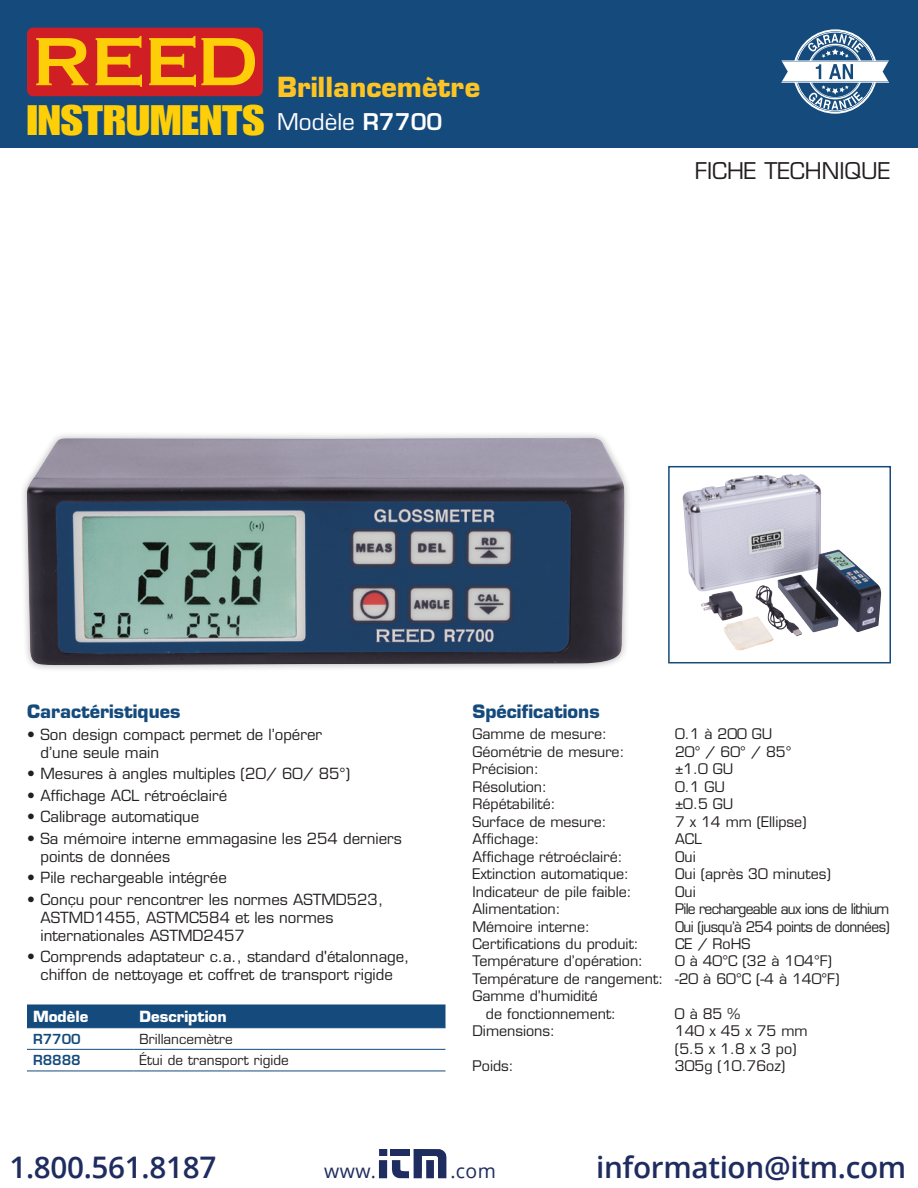
<style>
.page{position:relative;width:918px;height:1188px;background:#fff}
.page>*{position:absolute;margin:0;border:0;box-sizing:border-box;transform-origin:0 0}
.t1{font:41.7px "Impact LT Std";color:#fece08;scale:1.19 1}
.t2{font:600 29.7px "Open Sans";letter-spacing:-.01em;color:#1e2c5f}
.t3{font:700 27px "Eurostile LT Std";color:#fec422}
.t4{font:22.5px "Eurostile LT Std";color:#231f20}
.t5{font:22.5px "Eurostile LT Std";color:#fff}
.t6{font:19.5px "Open Sans";letter-spacing:.02em;color:#1e2c5f}
.t7{font:700 18px "Eurostile LT Std";color:#144a7c}
.t8{font:15px/18px "Eurostile LT Std";color:#231f20}
.t9{font:700 15px "Eurostile LT Std";color:#fff}
.t10{font:14.25px/17.4px "Eurostile LT Std";color:#231f20}
.t11{font:14.25px "Eurostile LT Std";letter-spacing:-.05em;color:#231f20}
.t12{font:14.25px "Eurostile LT Std";letter-spacing:-.04em;color:#231f20;scale:.96 1}
.t13{font:13.5px "Eurostile LT Std";color:#231f20}
.t14{font:600 13.5px "Eurostile LT Std";color:#144a7c}
.s1{font-weight:600}
</style>
<div class="page">
<div style="left:0;top:0;width:918px;height:148px;background:#144a7c"></div>
<svg style="left:781px;top:29px;width:108px;height:85px"></svg>
<div style="left:27px;top:28px;width:236px;height:68px;background:#d01e25;border-radius:6px"></div>
<svg style="left:36px;top:38px;width:52px;height:47px"></svg>
<svg style="left:96px;top:36px;width:46px;height:51px"></svg>
<svg style="left:149px;top:36px;width:106px;height:51px"></svg>
<div style="left:27px;top:1004px;width:419px;height:23px;background:#144a7c"></div>
<hr style="left:27px;top:1027px;width:107px;height:1px;background:#144a7c">
<hr style="left:134px;top:1027px;width:312px;height:1px;background:#144a7c">
<hr style="left:27px;top:1049px;width:107px;height:1px;background:#144a7c">
<hr style="left:134px;top:1049px;width:312px;height:1px;background:#144a7c">
<hr style="left:27px;top:1071px;width:107px;height:1px;background:#144a7c">
<hr style="left:134px;top:1071px;width:312px;height:1px;background:#144a7c">
<img style="left:682px;top:474px;width:200px;height:162px">
<div style="left:668px;top:466px;width:223px;height:197px;border:2px solid #144a7c"></div>
<div style="left:20px;top:430px;width:612px;height:242px;background:#231f20;opacity:.3"></div>
<img style="left:27px;top:437px;width:598px;height:228px">
<div style="left:379px;top:1149px;width:8px;height:7px;background:#1e2c5f"></div>
<div style="left:379px;top:1160px;width:8px;height:18px;background:#1e2c5f"></div>
<svg style="left:391px;top:1149px;width:55px;height:29px"></svg>
<h1 class="t1" style="left:27px;top:96px;width:201px">INSTRUMENTS</h1>
<h3 class="t3" style="left:277px;top:70px;width:204px">Brillancemètre</h3>
<h3 class="t5" style="left:277px;top:108px;width:167px">Modèle <span class="s1">R7700</span></h3>
<h3 class="t4" style="left:695px;top:157px;width:197px">FICHE TECHNIQUE</h3>
<p class="t7" style="left:27px;top:701px;width:155px">Caractéristiques</p>
<p class="t8" style="left:40px;top:725px;width:283px;text-indent:-14px">• Son design compact permet de l’opérer d’une seule main</p>
<p class="t8" style="left:27px;top:765px;width:325px">• Mesures à angles multiples (20/ 60/ 85°)</p>
<p class="t8" style="left:27px;top:786px;width:202px">• Affichage ACL rétroéclairé</p>
<p class="t8" style="left:27px;top:808px;width:174px">• Calibrage automatique</p>
<p class="t8" style="left:40px;top:829px;width:363px;text-indent:-14px">• Sa mémoire interne emmagasine les 254 derniers points de données</p>
<p class="t8" style="left:27px;top:869px;width:201px">• Pile rechargeable intégrée</p>
<p class="t8" style="left:40px;top:890px;width:344px;text-indent:-14px">• Conçu pour rencontrer les normes ASTMD523,<br>ASTMD1455, ASTMC584 et les normes internationales ASTMD2457</p>
<p class="t8" style="left:27px;top:948px;width:384px;text-align:center">• Comprends adaptateur c.a., standard d'étalonnage, chiffon de nettoyage et coffret de transport rigide</p>
<p class="t9" style="left:33px;top:1007px;width:57px">Modèle</p>
<p class="t9" style="left:140px;top:1007px;width:89px">Description</p>
<p class="t14" style="left:33px;top:1030px;width:49px">R7700</p>
<p class="t13" style="left:140px;top:1031px;width:95px">Brillancemètre</p>
<p class="t14" style="left:33px;top:1052px;width:49px">R8888</p>
<p class="t13" style="left:140px;top:1052px;width:151px">Étui de transport rigide</p>
<p class="t7" style="left:472px;top:701px;width:129px">Spécifications</p>
<p class="t10" style="left:472px;top:725px;width:136px">Gamme de mesure:</p>
<p class="t10" style="left:675px;top:725px;width:99px">0.1 à 200 GU</p>
<p class="t10" style="left:472px;top:743px;width:154px">Géométrie de mesure:</p>
<p class="t10" style="left:675px;top:743px;width:118px">20° / 60° / 85°</p>
<p class="t10" style="left:472px;top:760px;width:68px">Précision:</p>
<p class="t10" style="left:675px;top:760px;width:60px">±1.0 GU</p>
<p class="t10" style="left:472px;top:778px;width:76px">Résolution:</p>
<p class="t10" style="left:675px;top:778px;width:51px">0.1 GU</p>
<p class="t10" style="left:472px;top:795px;width:85px">Répétabilité:</p>
<p class="t10" style="left:675px;top:795px;width:60px">±0.5 GU</p>
<p class="t10" style="left:472px;top:813px;width:136px">Surface de mesure:</p>
<p class="t10" style="left:675px;top:813px;width:133px">7 x 14 mm (Ellipse)</p>
<p class="t10" style="left:472px;top:830px;width:68px">Affichage:</p>
<p class="t10" style="left:675px;top:830px;width:29px">ACL</p>
<p class="t10" style="left:472px;top:848px;width:152px">Affichage rétroéclairé:</p>
<p class="t10" style="left:675px;top:848px;width:22px">Oui</p>
<p class="t10" style="left:472px;top:865px;width:158px">Extinction automatique:</p>
<p class="t10" style="left:675px;top:865px;width:157px">Oui (après 30 minutes)</p>
<p class="t10" style="left:472px;top:883px;width:161px">Indicateur de pile faible:</p>
<p class="t10" style="left:675px;top:883px;width:22px">Oui</p>
<p class="t10" style="left:472px;top:900px;width:90px">Alimentation:</p>
<p class="t11" style="left:675px;top:900px;width:216px">Pile rechargeable aux ions de lithium</p>
<p class="t10" style="left:472px;top:918px;width:119px">Mémoire interne:</p>
<p class="t12" style="left:675px;top:918px;width:225px">Oui (jusqu’à 254 points de données)</p>
<p class="t10" style="left:472px;top:935px;width:168px">Certifications du produit:</p>
<p class="t10" style="left:675px;top:935px;width:77px">CE / RoHS</p>
<p class="t10" style="left:472px;top:953px;width:172px">Température d’opération:</p>
<p class="t10" style="left:675px;top:953px;width:159px">0 à 40°C (32 à 104°F)</p>
<p class="t10" style="left:472px;top:970px;width:369px">Température de rangement: -20 à 60°C (-4 à 140°F)</p>
<p class="t10" style="left:472px;top:988px;width:127px">Gamme d’humidité</p>
<p class="t10" style="left:486px;top:1005px;width:132px">de fonctionnement:</p>
<p class="t10" style="left:675px;top:1005px;width:66px">0 à 85 %</p>
<p class="t10" style="left:472px;top:1023px;width:84px">Dimensions:</p>
<p class="t10" style="left:675px;top:1023px;width:134px">140 x 45 x 75 mm (5.5 x 1.8 x 3 po)</p>
<p class="t10" style="left:472px;top:1057px;width:43px">Poids:</p>
<p class="t10" style="left:675px;top:1057px;width:112px">305g (10.76oz)</p>
<h2 class="t2" style="left:9px;top:1147px;width:208px">1.800.561.8187</h2>
<h3 class="t6" style="left:324px;top:1158px;width:53px">www.</h3>
<h3 class="t6" style="left:450px;top:1158px;width:47px">.com</h3>
<h2 class="t2" style="left:596px;top:1147px;width:312px">information@itm.com</h2>
</div>
